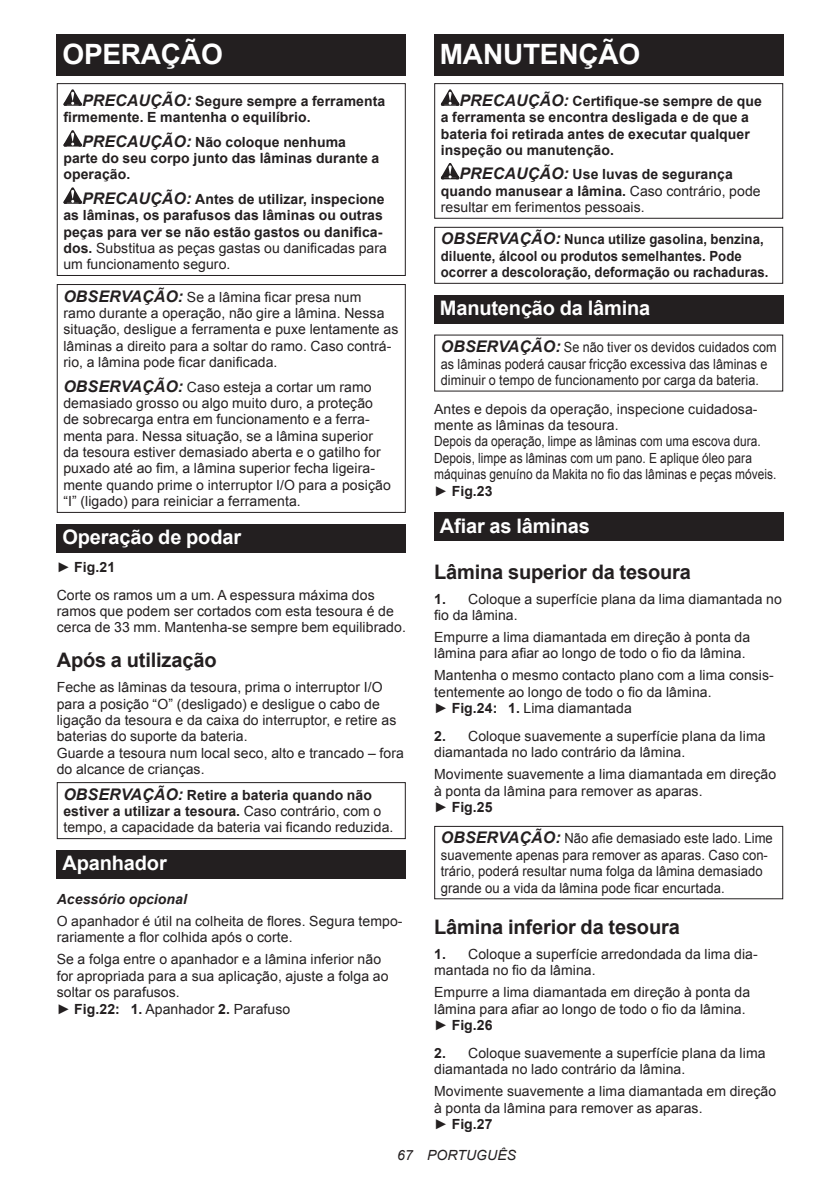
<style>
.page{position:relative;width:840px;height:1191px;background:#fff}
.page>*{position:absolute;margin:0;border:0;box-sizing:border-box;transform-origin:0 0}
.t1{font:700 28px "Arial";letter-spacing:-.01em;color:#fff}
.t2{font:700 20px "Arial";letter-spacing:-.01em;color:#231f20}
.t3{font:700 20px "Arial";letter-spacing:-.01em;color:#fff}
.t4{font:14px/16.4px "Arial";letter-spacing:.005em;color:#231f20}
.t5{font:700 14px/16.4px "Arial";letter-spacing:.005em;color:#231f20}
.t6{font:14px/16.4px "Arial";letter-spacing:.005em;color:#231f20;scale:.93 1}
.t7{font:14px/16.4px "Arial";letter-spacing:.005em;color:#231f20;scale:.9 1}
.t8{font:700 14px/16.4px "Arial";letter-spacing:.005em;color:#231f20;scale:.94 1}
.t9{font:italic 700 14px "Arial";letter-spacing:.005em;color:#231f20}
.t10{font:italic 14px "Arial";letter-spacing:.005em;color:#231f20}
.s1{font-style:italic;font-size:16px}
.s2{font-weight:400}
.s3{font-weight:700;font-style:italic;font-size:16px}
.s4{font-weight:700}
</style>
<div class="page">
<div style="left:57px;top:34px;width:348px;height:41px;background:#231f20"></div>
<svg style="left:63px;top:89px;width:19px;height:17px"></svg>
<svg style="left:63px;top:130px;width:19px;height:16px"></svg>
<svg style="left:63px;top:187px;width:19px;height:17px"></svg>
<div style="left:57px;top:83px;width:348px;height:193px;border:1px solid #231f20"></div>
<div style="left:57px;top:284px;width:348px;height:229px;border:1px solid #231f20"></div>
<div style="left:57px;top:524px;width:348px;height:29px;background:#231f20"></div>
<div style="left:57px;top:782px;width:348px;height:57px;border:1px solid #231f20"></div>
<div style="left:57px;top:850px;width:348px;height:29px;background:#231f20"></div>
<div style="left:434px;top:34px;width:348px;height:41px;background:#231f20"></div>
<svg style="left:440px;top:89px;width:19px;height:17px"></svg>
<svg style="left:440px;top:163px;width:19px;height:16px"></svg>
<div style="left:434px;top:83px;width:348px;height:136px;border:1px solid #231f20"></div>
<div style="left:434px;top:227px;width:348px;height:57px;border:1px solid #231f20"></div>
<div style="left:434px;top:295px;width:348px;height:29px;background:#231f20"></div>
<div style="left:434px;top:512px;width:348px;height:29px;background:#231f20"></div>
<div style="left:434px;top:826px;width:348px;height:73px;border:1px solid #231f20"></div>
<h1 class="t1" style="left:62px;top:35px;width:162px">OPERAÇÃO</h1>
<p class="t5" style="left:63px;top:93px;width:323px;text-indent:19px"><span class="s1">PRECAUÇÃO:</span> Segure sempre a ferramenta firmemente. E mantenha o equilíbrio.</p>
<p class="t5" style="left:63px;top:134px;width:317px;text-indent:19px"><span class="s1">PRECAUÇÃO:</span> Não coloque nenhuma parte do seu corpo junto das lâminas durante a operação.</p>
<p class="t5" style="left:63px;top:191px;width:325px;text-indent:19px"><span class="s1">PRECAUÇÃO:</span> Antes de utilizar, inspecione as lâminas, os parafusos das lâminas ou outras peças para ver se não estão gastos ou danifica&shy;dos. <span class="s2">Substitua as peças gastas ou danificadas para um funcionamento seguro.</span></p>
<p class="t4" style="left:63px;top:289px;width:336px"><span class="s3">OBSERVAÇÃO:</span> Se a lâmina ficar presa num<br>ramo durante a operação, não gire a lâmina. Nessa situação, desligue a ferramenta e puxe lentamente as lâminas a direito para a soltar do ramo. Caso contrá&shy;rio, a lâmina pode ficar danificada.</p>
<p class="t4" style="left:63px;top:378px;width:329px"><span class="s3">OBSERVAÇÃO:</span> Caso esteja a cortar um ramo demasiado grosso ou algo muito duro, a proteção de sobrecarga entra em funcionamento e a ferra&shy;menta para. Nessa situação, se a lâmina superior da tesoura estiver demasiado aberta e o gatilho for puxado até ao fim, a lâmina superior fecha ligeira&shy;mente quando prime o interruptor I/O para a posição “I” (ligado) para reiniciar a ferramenta.</p>
<h2 class="t3" style="left:62px;top:524px;width:180px">Operação de podar</h2>
<p class="t4" style="left:57px;top:553px;width:319px;line-height:27.8px">► <span class="s4">Fig.21<br></span>Corte os ramos um a um. A espessura máxima dos</p>
<p class="t4" style="left:57px;top:603px;width:350px">ramos que podem ser cortados com esta tesoura é de cerca de 33 mm. Mantenha-se sempre bem equilibrado.</p>
<h2 class="t2" style="left:57px;top:647px;width:161px">Após a utilização</h2>
<p class="t4" style="left:57px;top:679px;width:348px">Feche as lâminas da tesoura, prima o interruptor I/O para a posição “O” (desligado) e desligue o cabo de ligação da tesoura e da caixa do interruptor, e retire as baterias do suporte da bateria.<br>Guarde a tesoura num local seco, alto e trancado – fora do alcance de crianças.</p>
<p class="t4" style="left:63px;top:786px;width:331px"><span class="s3">OBSERVAÇÃO:</span> <span class="s4">Retire a bateria quando não estiver a utilizar a tesoura.</span> Caso contrário, com o tempo, a capacidade da bateria vai ficando reduzida.</p>
<h2 class="t3" style="left:62px;top:850px;width:106px">Apanhador</h2>
<p class="t9" style="left:57px;top:889px;width:132px">Acessório opcional</p>
<p class="t4" style="left:57px;top:913px;width:347px">O apanhador é útil na colheita de flores. Segura tempo&shy;rariamente a flor colhida após o corte.</p>
<p class="t4" style="left:57px;top:951px;width:333px">Se a folga entre o apanhador e a lâmina inferior não for apropriada para a sua aplicação, ajuste a folga ao soltar os parafusos.<br>► <span class="s4">Fig.22: 1.</span> Apanhador <span class="s4">2.</span> Parafuso</p>
<h1 class="t1" style="left:439px;top:35px;width:202px">MANUTENÇÃO</h1>
<p class="t5" style="left:440px;top:93px;width:322px;text-indent:19px"><span class="s1">PRECAUÇÃO:</span> Certifique-se sempre de que a ferramenta se encontra desligada e de que a bateria foi retirada antes de executar qualquer inspeção ou manutenção.</p>
<p class="t4" style="left:440px;top:166px;width:321px;text-indent:19px"><span class="s3">PRECAUÇÃO:</span> <span class="s4">Use luvas de segurança quando manusear a lâmina.</span> Caso contrário, pode resultar em ferimentos pessoais.</p>
<p class="t8" style="left:440px;top:232px;width:350px"><span class="s1">OBSERVAÇÃO:</span> Nunca utilize gasolina, benzina, diluente, álcool ou produtos semelhantes. Pode ocorrer a descoloração, deformação ou rachaduras.</p>
<h2 class="t3" style="left:439px;top:295px;width:212px">Manutenção da lâmina</h2>
<p class="t7" style="left:440px;top:339px;width:374px"><span class="s3">OBSERVAÇÃO:</span> Se não tiver os devidos cuidados com as lâminas poderá causar fricção excessiva das lâminas e diminuir o tempo de funcionamento por carga da bateria.</p>
<p class="t4" style="left:434px;top:401px;width:343px">Antes e depois da operação, inspecione cuidadosa&shy;mente as lâminas da tesoura.<br>Depois da operação, limpe as lâminas com uma escova dura.<br>Depois, limpe as lâminas com um pano. E aplique óleo para máquinas genuíno da Makita no fio das lâminas e peças móveis. ► <span class="s4">Fig.23</span></p>
<h2 class="t3" style="left:439px;top:512px;width:151px">Afiar as lâminas</h2>
<h2 class="t2" style="left:434px;top:558px;width:258px">Lâmina superior da tesoura</h2>
<p class="t4" style="left:434px;top:590px;width:349px"><span class="s4">1.</span> Coloque a superfície plana da lima diamantada no fio da lâmina.</p>
<p class="t4" style="left:434px;top:629px;width:317px">Empurre a lima diamantada em direção à ponta da lâmina para afiar ao longo de todo o fio da lâmina.</p>
<p class="t4" style="left:434px;top:667px;width:341px">Mantenha o mesmo contacto plano com a lima consis&shy;tentemente ao longo de todo o fio da lâmina.<br>► <span class="s4">Fig.24: 1.</span> Lima diamantada</p>
<p class="t4" style="left:434px;top:728px;width:333px"><span class="s4">2.</span> Coloque suavemente a superfície plana da lima diamantada no lado contrário da lâmina.</p>
<p class="t4" style="left:434px;top:766px;width:343px">Movimente suavemente a lima diamantada em direção à ponta da lâmina para remover as aparas.<br>► <span class="s4">Fig.25</span></p>
<p class="t6" style="left:440px;top:830px;width:358px"><span class="s3">OBSERVAÇÃO:</span> Não afie demasiado este lado. Lime suavemente apenas para remover as aparas. Caso con&shy;trário, poderá resultar numa folga da lâmina demasiado grande ou a vida da lâmina pode ficar encurtada.</p>
<h2 class="t2" style="left:434px;top:913px;width:247px">Lâmina inferior da tesoura</h2>
<p class="t4" style="left:434px;top:946px;width:325px"><span class="s4">1.</span> Coloque a superfície arredondada da lima dia&shy;mantada no fio da lâmina.</p>
<p class="t4" style="left:434px;top:984px;width:317px">Empurre a lima diamantada em direção à ponta da lâmina para afiar ao longo de todo o fio da lâmina. ► <span class="s4">Fig.26</span></p>
<p class="t4" style="left:434px;top:1045px;width:333px"><span class="s4">2.</span> Coloque suavemente a superfície plana da lima diamantada no lado contrário da lâmina.</p>
<p class="t4" style="left:434px;top:1083px;width:343px">Movimente suavemente a lima diamantada em direção à ponta da lâmina para remover as aparas.<br>► <span class="s4">Fig.27</span></p>
<p class="t10" style="left:397px;top:1146px;width:120px">67 PORTUGUÊS</p>
</div>
